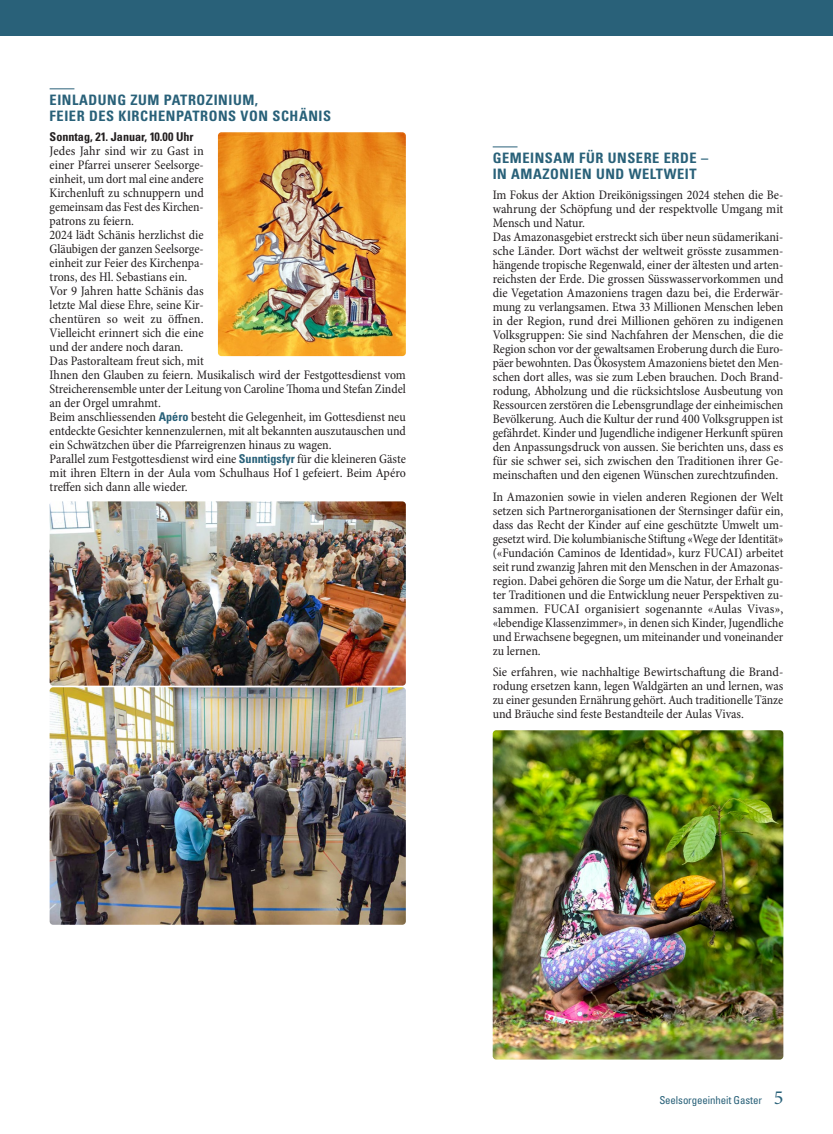
<style>
.page{position:relative;width:833px;height:1134px;background:#fff}
.page>*{position:absolute;margin:0;border:0;box-sizing:border-box;transform-origin:0 0}
.t1{font:700 condensed 14.38px/16px "Univers LT Std";letter-spacing:.04em;color:#296179}
.t2{font:condensed 13.12px/14px "Minion Pro";color:#231f20}
.t3{font:700 condensed 12.12px "Univers LT Std";color:#231f20}
.t4{font:condensed 10.88px "Univers LT Std";letter-spacing:-.01em;color:#296179}
.s1{font-family:"Univers LT Std";font-weight:700;font-size:12.12px;color:#296179}
.s2{font-family:"Minion Pro";font-stretch:normal;font-size:20px}
</style>
<div class="page">
<div style="left:0;top:0;width:833px;height:35px;background:#296179"></div>
<svg style="left:50px;top:89px;width:24px;height:1px"></svg>
<img style="left:50px;top:501px;width:356px;height:424px">
<svg style="left:493px;top:147px;width:24px;height:1px"></svg>
<img style="left:493px;top:730px;width:290px;height:329px">
<img style="left:218px;top:132px;width:188px;height:224px">
<p class="t1" style="left:50px;top:92px;width:283px">EINLADUNG ZUM PATROZINIUM,<br>FEIER DES KIRCHENPATRONS VON SCHÄNIS</p>
<p class="t3" style="left:50px;top:129px;width:145px">Sonntag, 21. Januar, 10.00 Uhr</p>
<p class="t2" style="left:50px;top:144px;width:358px">Jedes Jahr sind wir zu Gast in<br>einer Pfarrei unserer Seelsorge-<br>einheit, um dort mal eine andere<br>Kirchenluft zu schnuppern und<br>gemeinsam das Fest des Kirchen-<br>patrons zu feiern.<br>2024 lädt Schänis herzlichst die<br>Gläubigen der ganzen Seelsorge-<br>einheit zur Feier des Kirchenpa-<br>trons, des Hl. Sebastians ein.<br>Vor 9 Jahren hatte Schänis das<br>letzte Mal diese Ehre, seine Kir-<br>chentüren so weit zu öffnen.<br>Vielleicht erinnert sich die eine<br>und der andere noch daran.<br>Das Pastoralteam freut sich, mit<br>Ihnen den Glauben zu feiern. Musikalisch wird der Festgottesdienst vom Streicherensemble unter der Leitung von Caroline Thoma und Stefan Zindel an der Orgel umrahmt.<br>Beim anschliessenden <span class="s1">Apéro</span> besteht die Gelegenheit, im Gottesdienst neu entdeckte Gesichter kennenzulernen, mit alt bekannten auszutauschen und ein Schwätzchen über die Pfarreigrenzen hinaus zu wagen.<br>Parallel zum Festgottesdienst wird eine <span class="s1">Sunntigsfyr</span> für die kleineren Gäste mit ihren Eltern in der Aula vom Schulhaus Hof 1 gefeiert. Beim Apéro treffen sich dann alle wieder.</p>
<p class="t1" style="left:493px;top:150px;width:217px">GEMEINSAM FÜR UNSERE ERDE –<br>IN AMAZONIEN UND WELTWEIT</p>
<p class="t2" style="left:493px;top:188px;width:292px">Im Fokus der Aktion Dreikönigssingen 2024 stehen die Be&shy;wahrung der Schöpfung und der respektvolle Umgang mit Mensch und Natur.<br>Das Amazonasgebiet erstreckt sich über neun südamerikani&shy;sche Länder. Dort wächst der weltweit grösste zusammen&shy;hängende tropische Regenwald, einer der ältesten und arten&shy;reichsten der Erde. Die grossen Süsswasservorkommen und die Vegetation Amazoniens tragen dazu bei, die Erderwär&shy;mung zu verlangsamen. Etwa 33 Millionen Menschen leben in der Region, rund drei Millionen gehören zu indigenen Volksgruppen: Sie sind Nachfahren der Menschen, die die Region schon vor der gewaltsamen Eroberung durch die Euro&shy;päer bewohnten. Das Ökosystem Amazoniens bietet den Men&shy;schen dort alles, was sie zum Leben brauchen. Doch Brand&shy;rodung, Abholzung und die rücksichtslose Ausbeutung von Ressourcen zerstören die Lebensgrundlage der einheimischen Bevölkerung. Auch die Kultur der rund 400 Volksgruppen ist gefährdet. Kinder und Jugendliche indigener Herkunft spüren den Anpassungsdruck von aussen. Sie berichten uns, dass es für sie schwer sei, sich zwischen den Traditionen ihrer Ge&shy;meinschaften und den eigenen Wünschen zurechtzufinden.</p>
<p class="t2" style="left:493px;top:490px;width:292px;text-align:justify">In Amazonien sowie in vielen anderen Regionen der Welt setzen sich Partnerorganisationen der Sternsinger dafür ein, dass das Recht der Kinder auf eine geschützte Umwelt um&shy;gesetzt wird. Die kolumbianische Stiftung «Wege der Identität» («Fundación Caminos de Identidad», kurz FUCAI) arbeitet seit rund zwanzig Jahren mit den Menschen in der Amazonas&shy;region. Dabei gehören die Sorge um die Natur, der Erhalt gu&shy;ter Traditionen und die Entwicklung neuer Perspektiven zu&shy;sammen. FUCAI organisiert sogenannte «Aulas Vivas», «lebendige Klassenzimmer», in denen sich Kinder, Jugendliche und Erwachsene begegnen, um miteinander und voneinander zu lernen.</p>
<p class="t2" style="left:493px;top:665px;width:292px;text-align:justify">Sie erfahren, wie nachhaltige Bewirtschaftung die Brand&shy;rodung ersetzen kann, legen Waldgärten an und lernen, was zu einer gesunden Ernährung gehört. Auch traditionelle Tänze und Bräuche sind feste Bestandteile der Aulas Vivas.</p>
<p class="t4" style="left:659px;top:1094px;width:125px">Seelsorgeeinheit Gaster <span class="s2">5</span></p>
</div>
